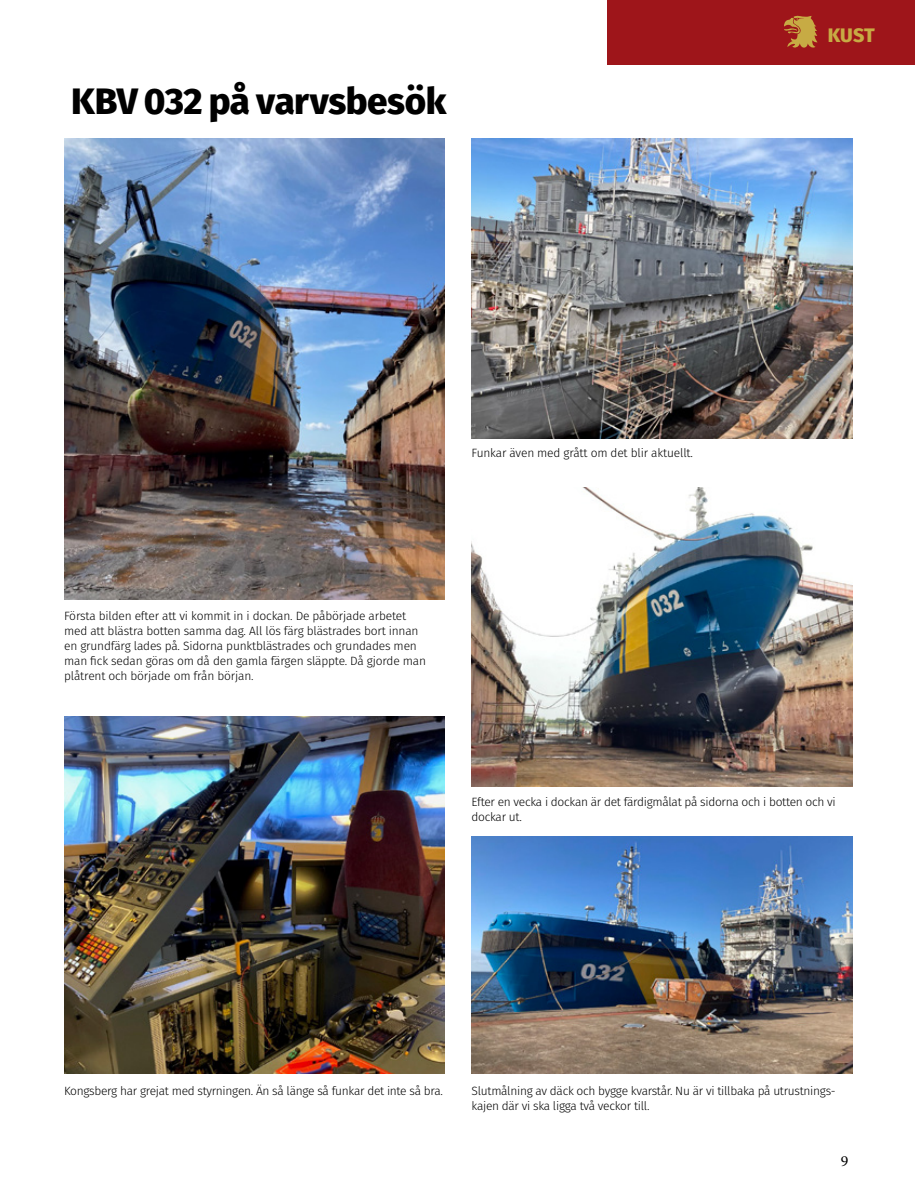
<style>
.page{position:relative;width:915px;height:1191px;background:#fff}
.page>*{position:absolute;margin:0;border:0;box-sizing:border-box;transform-origin:0 0}
.t1{font:800 36.75px "Fira Sans";letter-spacing:-.015em;color:#000}
.t2{font:800 19.5px "Fira Sans";color:#c7ab44}
.t3{font:15px "Warnock Pro";color:#000}
.t4{font:300 12px/15px "Fira Sans";letter-spacing:-.02em;color:#000}
</style>
<div class="page">
<div style="left:606px;top:0;width:308px;height:64px;background:#9e151a"></div>
<svg style="left:784px;top:16px;width:33px;height:32px"></svg>
<img style="left:64px;top:139px;width:380px;height:461px">
<img style="left:64px;top:716px;width:380px;height:357px">
<img style="left:471px;top:836px;width:380px;height:237px">
<img style="left:471px;top:139px;width:380px;height:299px">
<img style="left:471px;top:488px;width:380px;height:299px">
<h1 class="t1" style="left:71px;top:69px;width:376px">KBV 032 på varvsbesök</h1>
<h2 class="t2" style="left:827px;top:18px;width:49px">KUST</h2>
<p class="t4" style="left:471px;top:445px;width:223px">Funkar även med grått om det blir aktuellt.</p>
<p class="t4" style="left:64px;top:608px;width:363px">Första bilden efter att vi kommit in i dockan. De påbörjade arbetet med att blästra botten samma dag. All lös färg blästrades bort innan en grundfärg lades på. Sidorna punktblästrades och grundades men man fick sedan göras om då den gamla färgen släppte. Då gjorde man plåtrent och började om från början.</p>
<p class="t4" style="left:471px;top:794px;width:365px">Efter en vecka i dockan är det färdigmålat på sidorna och i botten och vi dockar ut.</p>
<p class="t4" style="left:64px;top:1083px;width:380px">Kongsberg har grejat med styrningen. Än så länge så funkar det inte så bra.</p>
<p class="t4" style="left:471px;top:1083px;width:365px">Slutmålning av däck och bygge kvarstår. Nu är vi tillbaka på utrustnings&shy;kajen där vi ska ligga två veckor till.</p>
<p class="t3" style="left:840px;top:1151px;width:9px">9</p>
</div>
